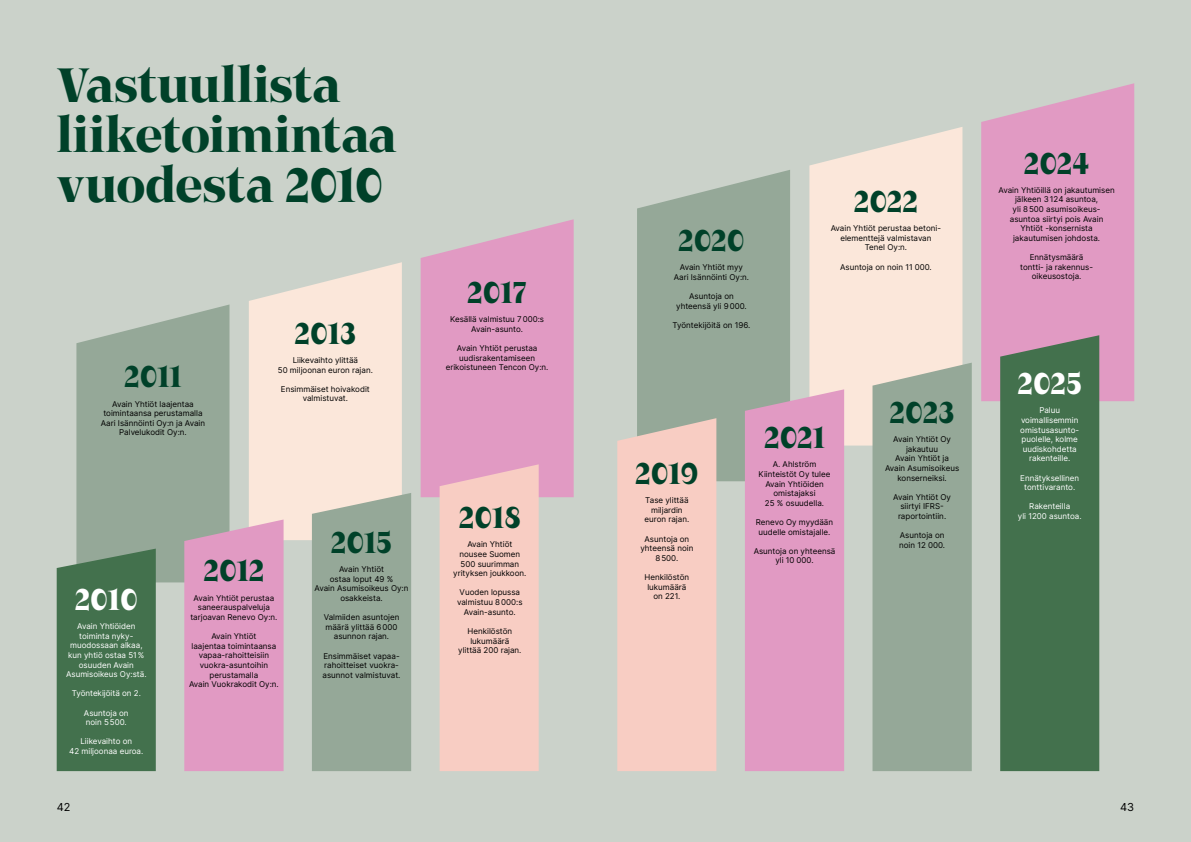
<style>
.page{position:relative;width:1191px;height:842px;background:#cbd2ca}
.page>*{position:absolute;margin:0;border:0;box-sizing:border-box;transform-origin:0 0}
.t1{font:700 48px/50px "Epika Serif Premium";letter-spacing:-.01em;color:#004129}
.t2{font:700 30px "Epika Serif Premium";color:#004129}
.t3{font:700 30px "Epika Serif Premium";color:#fff}
.t4{font:11px "Inter";color:#000}
.t5{font:8px/9.6px "Inter";color:#000;text-align:center}
.t6{font:8px/9.6px "Inter";color:#fff;text-align:center}
</style>
<div class="page">
<svg style="left:981px;top:83px;width:153px;height:318px;background:#df9ec3"></svg>
<svg style="left:809px;top:127px;width:153px;height:319px;background:#f6e4d8"></svg>
<svg style="left:637px;top:170px;width:153px;height:311px;background:#99ab9c"></svg>
<div style="left:1000px;top:335px;width:99px;height:436px;background:#43714d"></div>
<div style="left:872px;top:363px;width:99px;height:408px;background:#95a898"></div>
<div style="left:617px;top:418px;width:99px;height:353px;background:#f8cdc3"></div>
<div style="left:745px;top:389px;width:99px;height:382px;background:#e19ac3"></div>
<svg style="left:420px;top:219px;width:153px;height:278px;background:#dea0c3"></svg>
<div style="left:439px;top:464px;width:100px;height:307px;background:#f8cdc3"></div>
<svg style="left:249px;top:262px;width:153px;height:278px;background:#f6e5d8"></svg>
<svg style="left:76px;top:304px;width:153px;height:278px;background:#9aac9d"></svg>
<div style="left:312px;top:493px;width:99px;height:278px;background:#95a898"></div>
<div style="left:57px;top:549px;width:99px;height:222px;background:#43714d"></div>
<svg style="left:184px;top:519px;width:99px;height:252px;background:#de9bc1"></svg>
<h1 class="t1" style="left:57px;top:58px;width:341px">Vastuullista liiketoimintaa vuodesta 2010</h1>
<h2 class="t2" style="left:124px;top:353px;width:59px">2011</h2>
<p class="t5" style="left:101px;top:399px;width:106px">Avain Yhtiöt laajentaa toimintaansa perustamalla<br>Aari Isännöinti Oy:n ja Avain<br>Palvelukodit Oy:n.</p>
<h2 class="t2" style="left:295px;top:310px;width:63px">2013</h2>
<p class="t5" style="left:278px;top:355px;width:97px">Liikevaihto ylittää<br>50 miljoonan euron rajan.</p>
<p class="t5" style="left:281px;top:384px;width:90px">Ensimmäiset hoivakodit valmistuvat.</p>
<h2 class="t3" style="left:75px;top:576px;width:65px">2010</h2>
<p class="t6" style="left:66px;top:621px;width:82px">Avain Yhtiöiden toiminta nyky&shy;muodossaan alkaa, kun yhtiö ostaa 51% osuuden Avain<br>Asumisoikeus Oy:stä.</p>
<p class="t6" style="left:72px;top:688px;width:71px">Työntekijöitä on 2.</p>
<p class="t6" style="left:84px;top:708px;width:46px;text-align:left">Asuntoja on noin 5500.</p>
<p class="t6" style="left:69px;top:736px;width:76px">Liikevaihto on<br>42 miljoonaa euroa.</p>
<h2 class="t2" style="left:203px;top:547px;width:63px">2012</h2>
<p class="t5" style="left:190px;top:593px;width:89px">Avain Yhtiöt perustaa saneerauspalveluja tarjoavan Renevo Oy:n.</p>
<p class="t5" style="left:189px;top:631px;width:91px">Avain Yhtiöt<br>laajentaa toimintaansa vapaa-rahoitteisiin vuokra-asuntoihin perustamalla<br>Avain Vuokrakodit Oy:n.</p>
<h2 class="t2" style="left:331px;top:519px;width:63px">2015</h2>
<p class="t5" style="left:315px;top:564px;width:95px">Avain Yhtiöt<br>ostaa loput 49 %<br>Avain Asumisoikeus Oy:n osakkeista.</p>
<p class="t5" style="left:324px;top:612px;width:77px">Valmiiden asuntojen määrä ylittää 6000 asunnon rajan.</p>
<p class="t5" style="left:322px;top:651px;width:79px;text-align:left">Ensimmäiset vapaa&shy;rahoitteiset vuokra&shy;asunnot valmistuvat.</p>
<h2 class="t2" style="left:467px;top:269px;width:61px">2017</h2>
<p class="t5" style="left:450px;top:314px;width:95px">Kesällä valmistuu 7000:s<br>Avain-asunto.</p>
<p class="t5" style="left:446px;top:343px;width:104px">Avain Yhtiöt perustaa uudisrakentamiseen erikoistuneen Tencon Oy:n.</p>
<h2 class="t2" style="left:459px;top:494px;width:64px">2018</h2>
<p class="t5" style="left:453px;top:540px;width:75px">Avain Yhtiöt nousee Suomen<br>500 suurimman yrityksen joukkoon.</p>
<p class="t5" style="left:457px;top:588px;width:67px">Vuoden lopussa valmistuu 8000:s<br>Avain-asunto.</p>
<p class="t5" style="left:458px;top:626px;width:65px">Henkilöstön lukumäärä ylittää 200 rajan.</p>
<h2 class="t2" style="left:678px;top:217px;width:68px">2020</h2>
<p class="t5" style="left:674px;top:262px;width:77px">Avain Yhtiöt myy<br>Aari Isännöinti Oy:n.</p>
<p class="t5" style="left:676px;top:291px;width:72px">Asuntoja on yhteensä yli 9000.</p>
<p class="t5" style="left:672px;top:320px;width:79px">Työntekijöitä on 196.</p>
<h2 class="t2" style="left:853px;top:178px;width:66px">2022</h2>
<p class="t5" style="left:830px;top:223px;width:111px">Avain Yhtiöt perustaa betoni&shy;elementtejä valmistavan<br>Tenel Oy:n.</p>
<p class="t5" style="left:840px;top:262px;width:93px">Asuntoja on noin 11 000.</p>
<h2 class="t2" style="left:635px;top:450px;width:65px">2019</h2>
<p class="t5" style="left:644px;top:495px;width:46px">Tase ylittää miljardin euron rajan.</p>
<p class="t5" style="left:640px;top:534px;width:55px">Asuntoja on yhteensä noin<br>8500.</p>
<p class="t5" style="left:644px;top:572px;width:46px">Henkilöstön lukumäärä on 221.</p>
<h2 class="t2" style="left:764px;top:414px;width:62px">2021</h2>
<p class="t5" style="left:758px;top:459px;width:73px">A. Ahlström<br>Kiinteistöt Oy tulee<br>Avain Yhtiöiden omistajaksi<br>25 % osuudella.</p>
<p class="t5" style="left:756px;top:517px;width:79px">Renevo Oy myydään uudelle omistajalle.</p>
<p class="t5" style="left:753px;top:546px;width:83px">Asuntoja on yhteensä yli 10 000.</p>
<h2 class="t2" style="left:889px;top:389px;width:66px">2023</h2>
<p class="t5" style="left:885px;top:434px;width:76px">Avain Yhtiöt Oy jakautuu<br>Avain Yhtiöt ja<br>Avain Asumisoikeus konserneiksi.</p>
<p class="t5" style="left:893px;top:492px;width:59px">Avain Yhtiöt Oy siirtyi IFRS&shy;raportointiin.</p>
<p class="t5" style="left:899px;top:530px;width:47px;text-align:left">Asuntoja on noin 12 000.</p>
<h2 class="t2" style="left:1023px;top:140px;width:67px">2024</h2>
<p class="t5" style="left:998px;top:185px;width:118px">Avain Yhtiöillä on jakautumisen jälkeen 3124 asuntoa,<br>yli 8500 asumisoikeus&shy;asuntoa siirtyi pois Avain<br>Yhtiöt -konsernista jakautumisen johdosta.</p>
<p class="t5" style="left:1020px;top:252px;width:74px">Ennätysmäärä tontti- ja rakennus&shy;oikeusostoja.</p>
<h2 class="t3" style="left:1017px;top:360px;width:66px">2025</h2>
<p class="t6" style="left:1020px;top:405px;width:60px">Paluu voimallisemmin omistusasunto&shy;puolelle, kolme uudiskohdetta rakenteille.</p>
<p class="t6" style="left:1020px;top:473px;width:60px">Ennätyksellinen tonttivaranto.</p>
<p class="t6" style="left:1018px;top:501px;width:65px">Rakenteilla<br>yli 1200 asuntoa.</p>
<h3 class="t4" style="left:57px;top:799px;width:15px">42</h3>
<h3 class="t4" style="left:1120px;top:799px;width:16px">43</h3>
</div>
